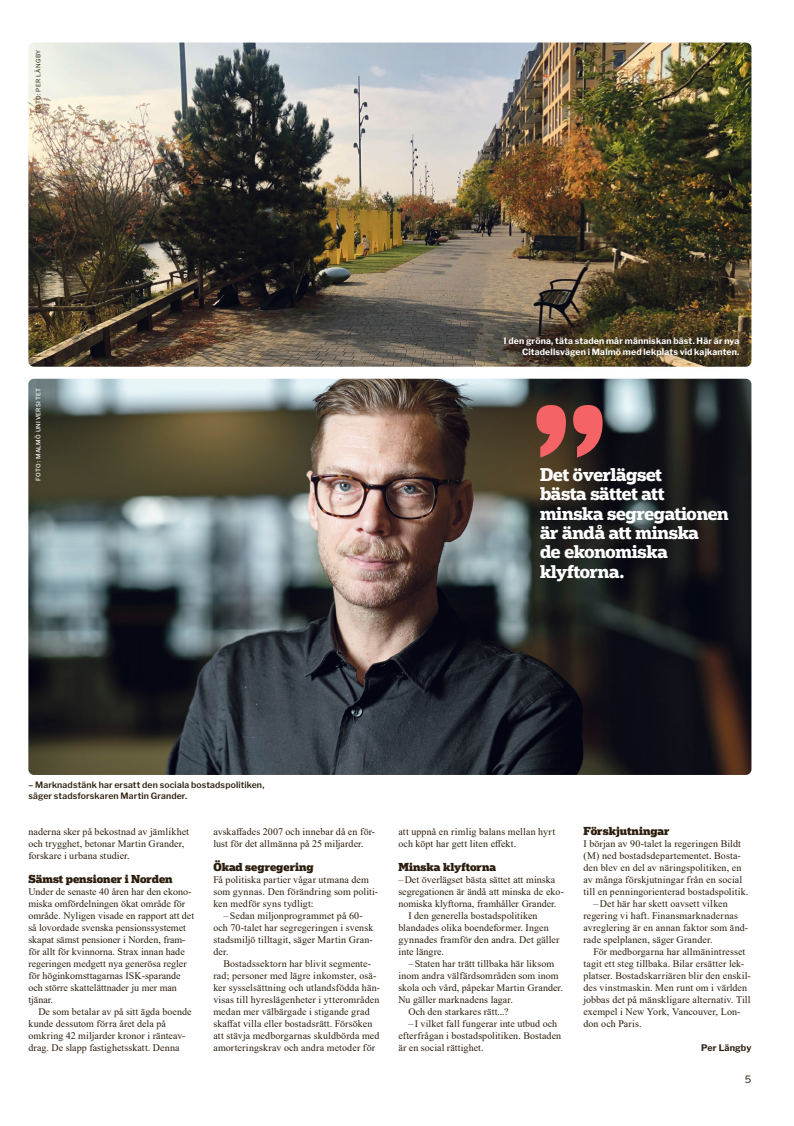
<style>
.page{position:relative;width:794px;height:1126px;background:#fff}
.page>*{position:absolute;margin:0;border:0;box-sizing:border-box;transform-origin:0 0}
.t1{font:700 17.5px/19.4px "Popular";letter-spacing:-.02em;color:#fff}
.t2{font:900 11px "Popular";color:#2c1d0d}
.t3{font:10px/12px "Times New Roman";letter-spacing:.01em;color:#2c1d0d}
.t4{font:10px "Libre Franklin";color:#2c1d0d}
.t5{font:700 9px "Libre Franklin";letter-spacing:.015em;color:#2c1d0d}
.t6{font:700 8.7px/10.9px "Libre Franklin";letter-spacing:.015em;color:#fff;text-align:right}
.t7{font:600 8.7px/10.9px "Libre Franklin";letter-spacing:.015em;color:#2c1d0d}
.t8{font:500 6px "Libre Franklin";letter-spacing:.065em;color:#fff}
.t9{font:6px "Libre Franklin";letter-spacing:.065em;color:#2c1d0d}
</style>
<div class="page">
<img style="left:28px;top:379px;width:723px;height:396px">
<div style="left:29px;top:383px;width:17px;height:102px;background:#2c1d0d;opacity:.25"></div>
<svg style="left:536px;top:405px;width:66px;height:52px;background:#a94d4a"></svg>
<img style="left:28px;top:43px;width:723px;height:324px">
<div style="left:489px;top:322px;width:264px;height:49px;background:#2c1d0d;opacity:.75"></div>
<p class="t9" style="left:34px;top:113px;width:64px;rotate:-90deg">FOTO: PER LÄNGBY</p>
<p class="t8" style="left:34px;top:480px;width:94px;rotate:-90deg">FOTO: MALMÖ UNIVERSITET</p>
<p class="t6" style="left:504px;top:334px;width:237px">I den gröna, täta staden mår människan bäst. Här är nya<br>Citadellsvägen i Malmö med lekplats vid kajkanten.</p>
<h1 class="t1" style="left:540px;top:464px;width:190px">Det överlägset<br>bästa sättet att minska segregationen är ändå att minska<br>de ekonomiska klyftorna.</h1>
<p class="t7" style="left:28px;top:778px;width:238px">– Marknadstänk har ersatt den sociala bostadspolitiken, säger stadsforskaren Martin Grander.</p>
<p class="t3" style="left:28px;top:825px;width:162px">naderna sker på bekostnad av jämlikhet och trygghet, betonar Martin Grander, forskare i urbana studier.</p>
<p class="t2" style="left:28px;top:871px;width:146px">Sämst pensioner i Norden</p>
<p class="t3" style="left:28px;top:885px;width:167px">Under de senaste 40 åren har den ekono&shy;miska omfördelningen ökat område för område. Nyligen visade en rapport att det så lovordade svenska pensionssystemet skapat sämst pensioner i Norden, fram&shy;för allt för kvinnorna. Strax innan hade regeringen medgett nya generösa regler för höginkomsttagarnas ISK-sparande och större skattelättnader ju mer man tjänar.</p>
<p class="t3" style="left:28px;top:1005px;width:165px;text-indent:10px">De som betalar av på sitt ägda boende kunde dessutom förra året dela på omkring 42 miljarder kronor i ränteav&shy;drag. De slapp fastighetsskatt. Denna</p>
<p class="t3" style="left:213px;top:825px;width:163px">avskaffades 2007 och innebar då en för&shy;lust för det allmänna på 25 miljarder.</p>
<p class="t2" style="left:213px;top:859px;width:102px">Ökad segregering</p>
<p class="t3" style="left:213px;top:873px;width:157px">Få politiska partier vågar utmana dem</p>
<p class="t3" style="left:213px;top:885px;width:166px">som gynnas. Den förändring som politi-</p>
<p class="t3" style="left:213px;top:897px;width:102px">ken medför syns tydligt:</p>
<p class="t3" style="left:223px;top:909px;width:141px">–Sedan miljonprogrammet på 60-</p>
<p class="t3" style="left:213px;top:921px;width:162px">och 70-talet har segregeringen i svensk</p>
<p class="t3" style="left:213px;top:933px;width:161px">stadsmiljö tilltagit, säger Martin Gran-</p>
<p class="t3" style="left:213px;top:945px;width:17px">der.</p>
<p class="t3" style="left:223px;top:957px;width:149px">Bostadssektorn har blivit segmente-</p>
<p class="t3" style="left:213px;top:969px;width:164px">rad; personer med lägre inkomster, osä-</p>
<p class="t3" style="left:213px;top:981px;width:168px">ker sysselsättning och utlandsfödda hän-</p>
<p class="t3" style="left:213px;top:993px;width:168px">visas till hyreslägenheter i ytterområden</p>
<p class="t3" style="left:213px;top:1005px;width:158px">medan mer välbärgade i stigande grad</p>
<p class="t3" style="left:213px;top:1017px;width:160px">skaffat villa eller bostadsrätt. Försöken</p>
<p class="t3" style="left:213px;top:1029px;width:168px">att stävja medborgarnas skuldbörda med</p>
<p class="t3" style="left:213px;top:1041px;width:163px">amorteringskrav och andra metoder för</p>
<p class="t3" style="left:398px;top:825px;width:158px">att uppnå en rimlig balans mellan hyrt och köpt har gett liten effekt.</p>
<p class="t2" style="left:398px;top:859px;width:99px">Minska klyftorna</p>
<p class="t3" style="left:398px;top:873px;width:158px">–Det överlägset bästa sättet att minska</p>
<p class="t3" style="left:398px;top:885px;width:167px">segregationen är ändå att minska de eko-</p>
<p class="t3" style="left:398px;top:897px;width:160px">nomiska klyftorna, framhåller Grander.</p>
<p class="t3" style="left:408px;top:909px;width:131px">I den generella bostadspolitiken</p>
<p class="t3" style="left:398px;top:921px;width:152px">blandades olika boendeformer. Ingen</p>
<p class="t3" style="left:398px;top:933px;width:162px">gynnades framför den andra. Det gäller</p>
<p class="t3" style="left:398px;top:945px;width:47px">inte längre.</p>
<p class="t3" style="left:408px;top:957px;width:147px">–Staten har trätt tillbaka här liksom</p>
<p class="t3" style="left:398px;top:969px;width:162px">inom andra välfärdsområden som inom</p>
<p class="t3" style="left:398px;top:981px;width:166px">skola och vård, påpekar Martin Grander.</p>
<p class="t3" style="left:398px;top:993px;width:116px">Nu gäller marknadens lagar.</p>
<p class="t3" style="left:408px;top:1005px;width:102px">Och den starkares rätt...?</p>
<p class="t3" style="left:408px;top:1017px;width:150px">–I vilket fall fungerar inte utbud och</p>
<p class="t3" style="left:398px;top:1029px;width:164px">efterfrågan i bostadspolitiken. Bostaden</p>
<p class="t3" style="left:398px;top:1041px;width:87px">är en social rättighet.</p>
<p class="t2" style="left:583px;top:823px;width:88px">Förskjutningar</p>
<p class="t3" style="left:583px;top:837px;width:159px">I början av 90-talet la regeringen Bildt</p>
<p class="t3" style="left:583px;top:849px;width:159px">(M) ned bostadsdepartementet. Bosta-</p>
<p class="t3" style="left:583px;top:861px;width:160px">den blev en del av näringspolitiken, en</p>
<p class="t3" style="left:583px;top:873px;width:160px">av många förskjutningar från en social</p>
<p class="t3" style="left:583px;top:885px;width:166px">till en penningorienterad bostadspolitik.</p>
<p class="t3" style="left:593px;top:897px;width:136px">–Det här har skett oavsett vilken</p>
<p class="t3" style="left:583px;top:909px;width:156px">regering vi haft. Finansmarknadernas</p>
<p class="t3" style="left:583px;top:921px;width:166px">avreglering är en annan faktor som änd-</p>
<p class="t3" style="left:583px;top:933px;width:131px">rade spelplanen, säger Grander.</p>
<p class="t3" style="left:593px;top:945px;width:153px">För medborgarna har allmänintresset</p>
<p class="t3" style="left:583px;top:957px;width:162px">tagit ett steg tillbaka. Bilar ersätter lek-</p>
<p class="t3" style="left:583px;top:969px;width:169px">platser. Bostadskarriären blir den enskil-</p>
<p class="t3" style="left:583px;top:981px;width:165px">des vinstmaskin. Men runt om i världen</p>
<p class="t3" style="left:583px;top:993px;width:169px">jobbas det på mänskligare alternativ. Till</p>
<p class="t3" style="left:583px;top:1005px;width:159px">exempel i New York, Vancouver, Lon-</p>
<p class="t3" style="left:583px;top:1017px;width:60px">don och Paris.</p>
<p class="t5" style="left:701px;top:1040px;width:52px">Per Längby</p>
<p class="t4" style="left:745px;top:1071px;width:8px">5</p>
</div>
